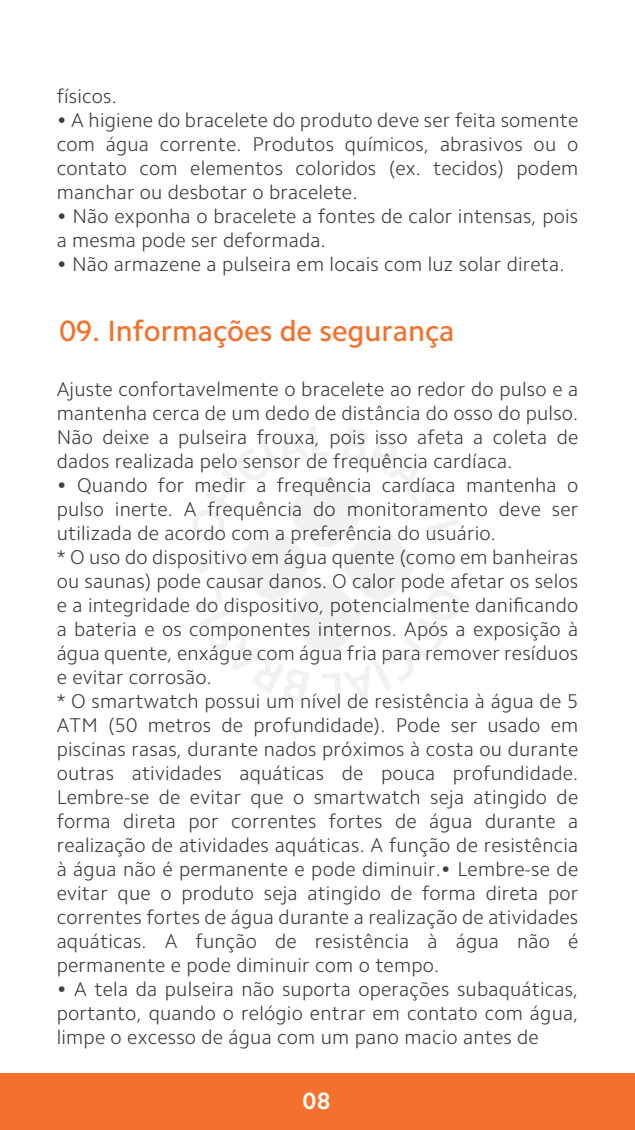
<style>
.page{position:relative;width:635px;height:1130px;background:#fff}
.page>*{position:absolute;margin:0;border:0;box-sizing:border-box;transform-origin:0 0}
.t1{font:500 29.6px "Camphor Pro";color:#f3712c}
.t2{font:700 23.6px "Camphor Pro";color:#fff}
.t3{font:300 20px/24px "Camphor Pro";letter-spacing:.01em;color:#3b3f41;text-align:justify}
.t4{font:300 20px/24px "Camphor Pro";letter-spacing:.01em;color:#373b3d;text-align:justify}
</style>
<div class="page">
<div style="left:0;top:1073px;width:635px;height:56px;background:#f3712c"></div>
<div style="left:335px;top:693px;width:7px;height:10px;background:#f0f1f0"></div>
<svg style="left:193px;top:426px;width:266px;height:276px"></svg>
<p class="t3" style="left:57px;top:84px;width:62px">físicos.</p>
<p class="t3" style="left:57px;top:108px;width:523px">• A higiene do bracelete do produto deve ser feita somente com água corrente. Produtos químicos, abrasivos ou o contato com elementos coloridos (ex. tecidos) podem manchar ou desbotar o bracelete.</p>
<p class="t3" style="left:57px;top:204px;width:523px">• Não exponha o bracelete a fontes de calor intensas, pois a mesma pode ser deformada.</p>
<p class="t3" style="left:57px;top:252px;width:509px">• Não armazene a pulseira em locais com luz solar direta.</p>
<h1 class="t1" style="left:59px;top:313px;width:397px">09. Informações de segurança</h1>
<p class="t3" style="left:57px;top:376px;width:523px">Ajuste confortavelmente o bracelete ao redor do pulso e a mantenha cerca de um dedo de distância do osso do pulso.</p>
<p class="t4" style="left:57px;top:424px;width:523px">Não deixe a pulseira frouxa, pois isso afeta a coleta de</p>
<p class="t4" style="left:57px;top:448px;width:457px">dados realizada pelo sensor de frequência cardíaca.</p>
<p class="t4" style="left:57px;top:472px;width:523px">• Quando for medir a frequência cardíaca mantenha o pulso inerte. A frequência do monitoramento deve ser utilizada de acordo com a preferência do usuário.</p>
<p class="t4" style="left:57px;top:568px;width:523px">ou saunas) pode causar danos. O calor pode afetar os selos e a integridade do dispositivo, potencialmente danificando a bateria e os componentes internos. Após a exposição à água quente, enxágue com água fria para remover resíduos</p>
<p class="t4" style="left:57px;top:544px;width:523px">* O uso do dispositivo em água quente (como em banheiras</p>
<p class="t3" style="left:57px;top:664px;width:157px">e evitar corrosão.</p>
<p class="t3" style="left:57px;top:712px;width:523px">ATM (50 metros de profundidade). Pode ser usado em piscinas rasas, durante nados próximos à costa ou durante outras atividades aquáticas de pouca profundidade.<br>Lembre-se de evitar que o smartwatch seja atingido de forma direta por correntes fortes de água durante a realização de atividades aquáticas. A função de resistência à água não é permanente e pode diminuir.• Lembre-se de evitar que o produto seja atingido de forma direta por correntes fortes de água durante a realização de atividades aquáticas. A função de resistência à água não é permanente e pode diminuir com o tempo.</p>
<p class="t3" style="left:57px;top:976px;width:523px">• A tela da pulseira não suporta operações subaquáticas, portanto, quando o relógio entrar em contato com água, limpe o excesso de água com um pano macio antes de</p>
<p class="t4" style="left:57px;top:688px;width:523px">* O smartwatch possui um nível de resistência à água de 5</p>
<p class="t2" style="left:303px;top:1087px;width:29px">08</p>
</div>
